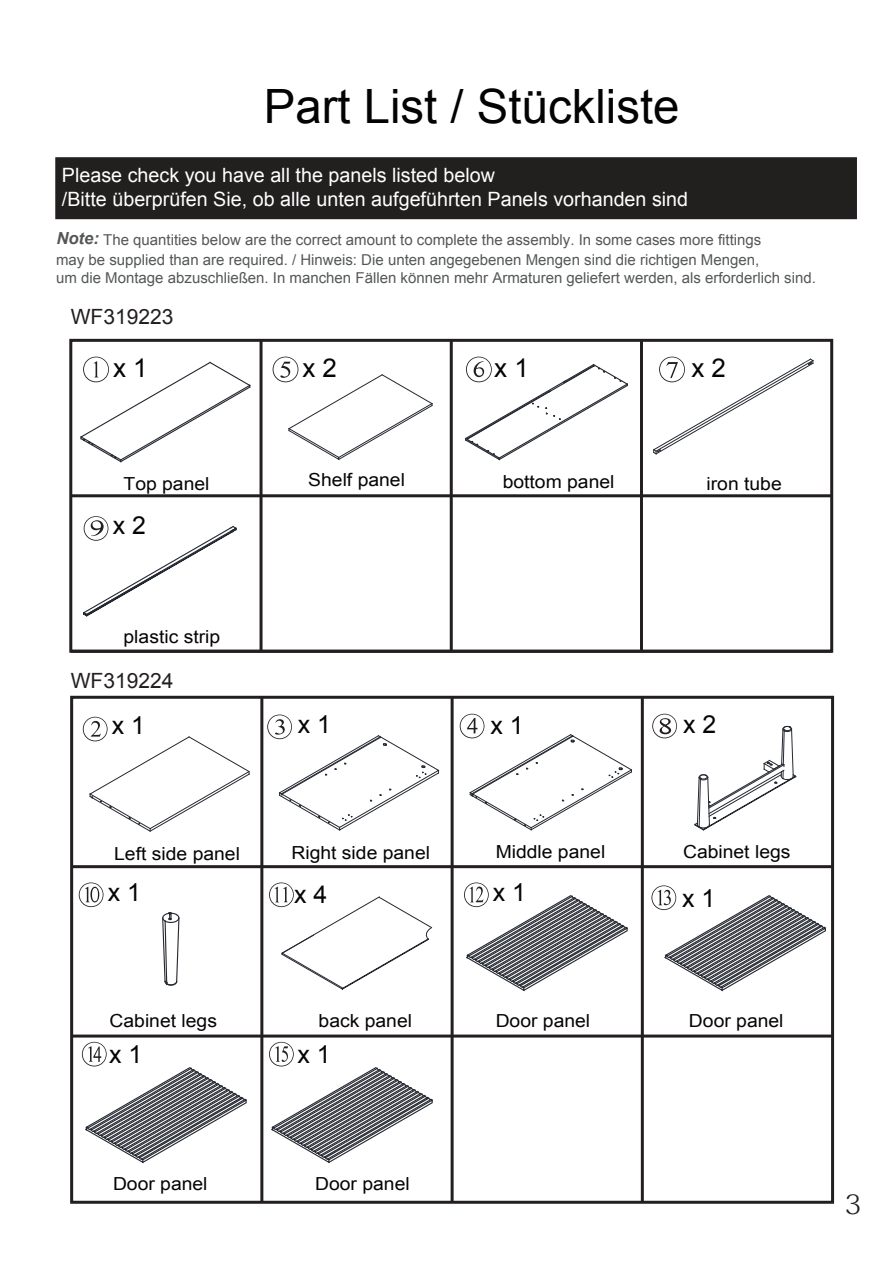
<style>
.page{position:relative;width:893px;height:1263px;background:#fff}
.page>*{position:absolute;margin:0;border:0;box-sizing:border-box;transform-origin:0 0}
.t1{font:47.4px "Arial";color:#030303}
.t2{font:27px "Adobe Fangsong Std";color:#231f20}
.t3{font:25.95px "Arial";color:#040504}
.t4{font:24.9px "Arial";color:#040504}
.t5{font:21px "Arial";color:#231f20}
.t6{font:19.65px/23.7px "Arial";color:#fff}
.t7{font:18px "Arial";color:#040504;scale:1.07 1}
.t8{font:15px/19.5px "Arial";color:#545758}
.s1{font-weight:700;font-style:italic;font-size:16.65px}
</style>
<div class="page">
<svg style="left:80px;top:357px;width:171px;height:106px"></svg>
<svg style="left:272px;top:357px;width:161px;height:103px"></svg>
<svg style="left:652px;top:714px;width:25px;height:24px"></svg>
<svg style="left:79px;top:882px;width:24px;height:25px"></svg>
<svg style="left:83px;top:516px;width:154px;height:101px"></svg>
<svg style="left:83px;top:717px;width:167px;height:115px"></svg>
<svg style="left:459px;top:714px;width:173px;height:117px"></svg>
<svg style="left:267px;top:715px;width:173px;height:116px"></svg>
<svg style="left:464px;top:882px;width:164px;height:110px"></svg>
<svg style="left:651px;top:885px;width:175px;height:107px"></svg>
<svg style="left:82px;top:1042px;width:165px;height:122px"></svg>
<svg style="left:269px;top:1042px;width:164px;height:122px"></svg>
<svg style="left:465px;top:357px;width:163px;height:104px"></svg>
<svg style="left:653px;top:357px;width:160px;height:98px"></svg>
<svg style="left:694px;top:726px;width:102px;height:105px"></svg>
<svg style="left:162px;top:912px;width:18px;height:74px"></svg>
<div style="left:69px;top:339px;width:764px;height:314px;border:3px solid #231f20"></div>
<hr style="left:71px;top:650px;width:760px;height:3px;background:#231f20">
<hr style="left:71px;top:494px;width:760px;height:3px;background:#231f20">
<hr style="left:640px;top:340px;width:3px;height:311px;background:#231f20">
<hr style="left:450px;top:340px;width:3px;height:311px;background:#231f20">
<hr style="left:259px;top:340px;width:3px;height:311px;background:#231f20">
<div style="left:70px;top:696px;width:764px;height:508px;border:3px solid #231f20"></div>
<hr style="left:72px;top:1035px;width:760px;height:3px;background:#231f20">
<hr style="left:72px;top:865px;width:760px;height:3px;background:#231f20">
<hr style="left:640px;top:697px;width:3px;height:505px;background:#231f20">
<hr style="left:450px;top:697px;width:3px;height:505px;background:#231f20">
<hr style="left:260px;top:697px;width:3px;height:505px;background:#231f20">
<div style="left:55px;top:157px;width:801px;height:62px;background:#221f1f;border:2px solid #231f20"></div>
<svg style="left:269px;top:882px;width:163px;height:108px"></svg>
<h1 class="t1" style="left:264px;top:76px;width:417px">Part List / Stückliste</h1>
<h3 class="t6" style="left:62px;top:164px;width:627px">Please check you have all the panels listed below<br>/Bitte überprüfen Sie, ob alle unten aufgeführten Panels vorhanden sind</h3>
<p class="t8" style="left:56px;top:230px;width:706px"><span class="s1">Note:</span> The quantities below are the correct amount to complete the assembly. In some cases more fittings may be supplied than are required. / Hinweis: Die unten angegebenen Mengen sind die richtigen Mengen,</p>
<p class="t8" style="left:56px;top:268px;width:761px">um die Montage abzuschließen. In manchen Fällen können mehr Armaturen geliefert werden, als erforderlich sind.</p>
<h3 class="t5" style="left:71px;top:303px;width:104px">WF319223</h3>
<h3 class="t3" style="left:113px;top:351px;width:36px">x 1</h3>
<h3 class="t3" style="left:302px;top:351px;width:36px">x 2</h3>
<h3 class="t3" style="left:494px;top:351px;width:36px">x 1</h3>
<h3 class="t3" style="left:691px;top:351px;width:36px">x 2</h3>
<p class="t7" style="left:123px;top:472px;width:82px">Top panel</p>
<h3 class="t4" style="left:113px;top:509px;width:35px">x 2</h3>
<p class="t7" style="left:123px;top:625px;width:92px">plastic strip</p>
<h3 class="t5" style="left:71px;top:666px;width:104px">WF319224</h3>
<p class="t7" style="left:308px;top:468px;width:92px">Shelf panel</p>
<p class="t7" style="left:502px;top:470px;width:106px">bottom panel</p>
<p class="t7" style="left:706px;top:472px;width:72px">iron tube</p>
<h3 class="t4" style="left:112px;top:709px;width:35px">x 1</h3>
<h3 class="t4" style="left:298px;top:708px;width:35px">x 1</h3>
<h3 class="t4" style="left:490px;top:709px;width:35px">x 1</h3>
<h3 class="t4" style="left:683px;top:708px;width:35px">x 2</h3>
<p class="t7" style="left:114px;top:842px;width:119px">Left side panel</p>
<p class="t7" style="left:291px;top:841px;width:131px">Right side panel</p>
<p class="t7" style="left:495px;top:840px;width:104px">Middle panel</p>
<p class="t7" style="left:683px;top:840px;width:102px">Cabinet legs</p>
<h3 class="t4" style="left:108px;top:876px;width:35px">x 1</h3>
<h3 class="t4" style="left:294px;top:878px;width:35px">x 4</h3>
<h3 class="t4" style="left:493px;top:876px;width:35px">x 1</h3>
<h3 class="t4" style="left:682px;top:882px;width:35px">x 1</h3>
<p class="t7" style="left:109px;top:1009px;width:102px">Cabinet legs</p>
<p class="t7" style="left:318px;top:1009px;width:89px">back panel</p>
<h3 class="t4" style="left:109px;top:1038px;width:35px">x 1</h3>
<h3 class="t4" style="left:297px;top:1038px;width:35px">x 1</h3>
<p class="t7" style="left:495px;top:1009px;width:90px">Door panel</p>
<p class="t7" style="left:689px;top:1009px;width:90px">Door panel</p>
<p class="t7" style="left:113px;top:1172px;width:90px">Door panel</p>
<p class="t7" style="left:315px;top:1172px;width:90px">Door panel</p>
<h2 class="t2" style="left:844px;top:1188px;width:18px">3</h2>
</div>
